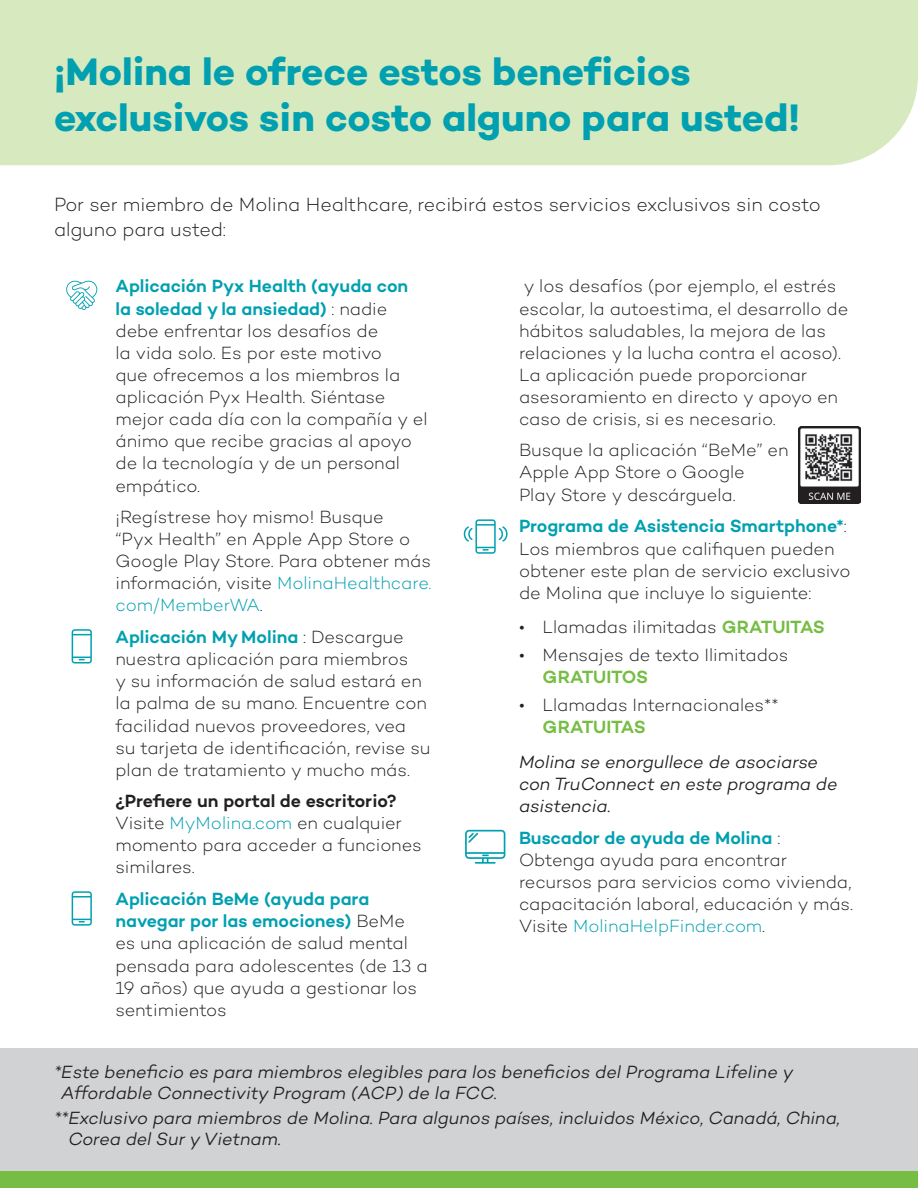
<style>
.page{position:relative;width:918px;height:1188px;background:#fff}
.page>*{position:absolute;margin:0;border:0;box-sizing:border-box;transform-origin:0 0}
.t1{font:700 39px/46.2px "Campton";letter-spacing:-.005em;color:#00a0b0}
.t2{font:300 19.5px/24.8px "Campton";letter-spacing:-.01em;color:#231f20}
.t3{font:300 18px/22px "Campton";letter-spacing:-.005em;color:#231f20}
.t4{font:italic 300 18px/21px "Campton";letter-spacing:-.005em;color:#231f20}
.t5{font:600 18px/22px "Campton";letter-spacing:-.005em;color:#00a0b0}
.t6{font:600 18px "Campton";letter-spacing:-.005em;color:#231f20}
.t7{font:600 18px "Campton";letter-spacing:-.01em;color:#75bd43}
.s1{font-weight:300;color:#231f20}
.s2{color:#00a0b0}
.s3{font-weight:600;color:#75bd43}
</style>
<div class="page">
<div style="left:0;top:1161px;width:918px;height:27px;background:#75bd43"></div>
<div style="left:0;top:0;width:918px;height:165px;background:#d7e9bf"></div>
<svg style="left:66px;top:281px;width:31px;height:29px"></svg>
<svg style="left:72px;top:629px;width:20px;height:35px"></svg>
<svg style="left:72px;top:891px;width:20px;height:35px"></svg>
<img style="left:798px;top:426px;width:62px;height:77px">
<div style="left:0;top:1048px;width:918px;height:124px;background:#d1d2d4"></div>
<svg style="left:463px;top:519px;width:45px;height:35px"></svg>
<svg style="left:465px;top:830px;width:40px;height:34px"></svg>
<h2 class="t1" style="left:54px;top:48px;width:747px">¡Molina le ofrece estos beneficios exclusivos sin costo alguno para usted!</h2>
<p class="t2" style="left:54px;top:192px;width:768px">Por ser miembro de Molina Healthcare, recibirá estos servicios exclusivos sin costo alguno para usted:</p>
<h3 class="t5" style="left:116px;top:275px;width:294px">Aplicación Pyx Health (ayuda con la soledad y la ansiedad) <span class="s1">: nadie</span></h3>
<p class="t3" style="left:116px;top:319px;width:314px">debe enfrentar los desafíos de<br>la vida solo. Es por este motivo<br>que ofrecemos a los miembros la aplicación Pyx Health. Siéntase mejor cada día con la compañía y el ánimo que recibe gracias al apoyo de la tecnología y de un personal empático.</p>
<p class="t3" style="left:116px;top:505px;width:317px">¡Regístrese hoy mismo! Busque<br>“Pyx Health” en Apple App Store o<br>Google Play Store. Para obtener más información, visite <span class="s2">MolinaHealthcare. com/MemberWA</span>.</p>
<h3 class="t5" style="left:116px;top:626px;width:290px">Aplicación My Molina <span class="s1">: Descargue</span></h3>
<p class="t3" style="left:116px;top:648px;width:317px">nuestra aplicación para miembros<br>y su información de salud estará en la palma de su mano. Encuentre con facilidad nuevos proveedores, vea su tarjeta de identificación, revise su plan de tratamiento y mucho más.</p>
<h4 class="t6" style="left:116px;top:789px;width:283px">¿Prefiere un portal de escritorio?</h4>
<p class="t3" style="left:115px;top:812px;width:308px">Visite <span class="s2">MyMolina.com</span> en cualquier momento para acceder a funciones similares.</p>
<h3 class="t5" style="left:115px;top:888px;width:291px">Aplicación BeMe (ayuda para navegar por las emociones) <span class="s1">BeMe</span></h3>
<p class="t3" style="left:116px;top:932px;width:314px">es una aplicación de salud mental pensada para adolescentes (de 13 a<br>19 años) que ayuda a gestionar los sentimientos</p>
<p class="t3" style="left:519px;top:275px;width:331px">y los desafíos (por ejemplo, el estrés escolar, la autoestima, el desarrollo de hábitos saludables, la mejora de las relaciones y la lucha contra el acoso).<br>La aplicación puede proporcionar asesoramiento en directo y apoyo en caso de crisis, si es necesario.</p>
<p class="t3" style="left:519px;top:439px;width:271px">Busque la aplicación “BeMe” en<br>Apple App Store o Google<br>Play Store y descárguela.</p>
<h3 class="t5" style="left:519px;top:515px;width:329px">Programa de Asistencia Smartphone*<span class="s1">:</span></h3>
<p class="t3" style="left:519px;top:537px;width:333px">Los miembros que califiquen pueden obtener este plan de servicio exclusivo de Molina que incluye lo siguiente:</p>
<p class="t3" style="left:519px;top:615px;width:307px">• Llamadas ilimitadas <span class="s3">GRATUITAS</span></p>
<p class="t3" style="left:543px;top:644px;width:247px;text-indent:-24px">• Mensajes de texto Ilimitados<br><span class="s3">GRATUITOS</span></p>
<p class="t3" style="left:519px;top:694px;width:261px">• Llamadas Internacionales**</p>
<p class="t7" style="left:543px;top:716px;width:105px">GRATUITAS</p>
<p class="t4" style="left:519px;top:750px;width:320px;line-height:22px">Molina se enorgullece de asociarse con TruConnect en este programa de asistencia.</p>
<h3 class="t5" style="left:519px;top:826px;width:263px">Buscador de ayuda de Molina <span class="s1">:</span></h3>
<p class="t3" style="left:519px;top:848px;width:336px">Obtenga ayuda para encontrar recursos para servicios como vivienda, capacitación laboral, educación y más.<br>Visite <span class="s2">MolinaHelpFinder.com</span>.</p>
<p class="t4" style="left:61px;top:1061px;width:734px;text-indent:-7px">* Este beneficio es para miembros elegibles para los beneficios del Programa Lifeline y<br>Affordable Connectivity Program (ACP) de la FCC.</p>
<p class="t4" style="left:68px;top:1107px;width:774px;text-indent:-14px">** Exclusivo para miembros de Molina. Para algunos países, incluidos México, Canadá, China,<br>Corea del Sur y Vietnam.</p>
</div>
